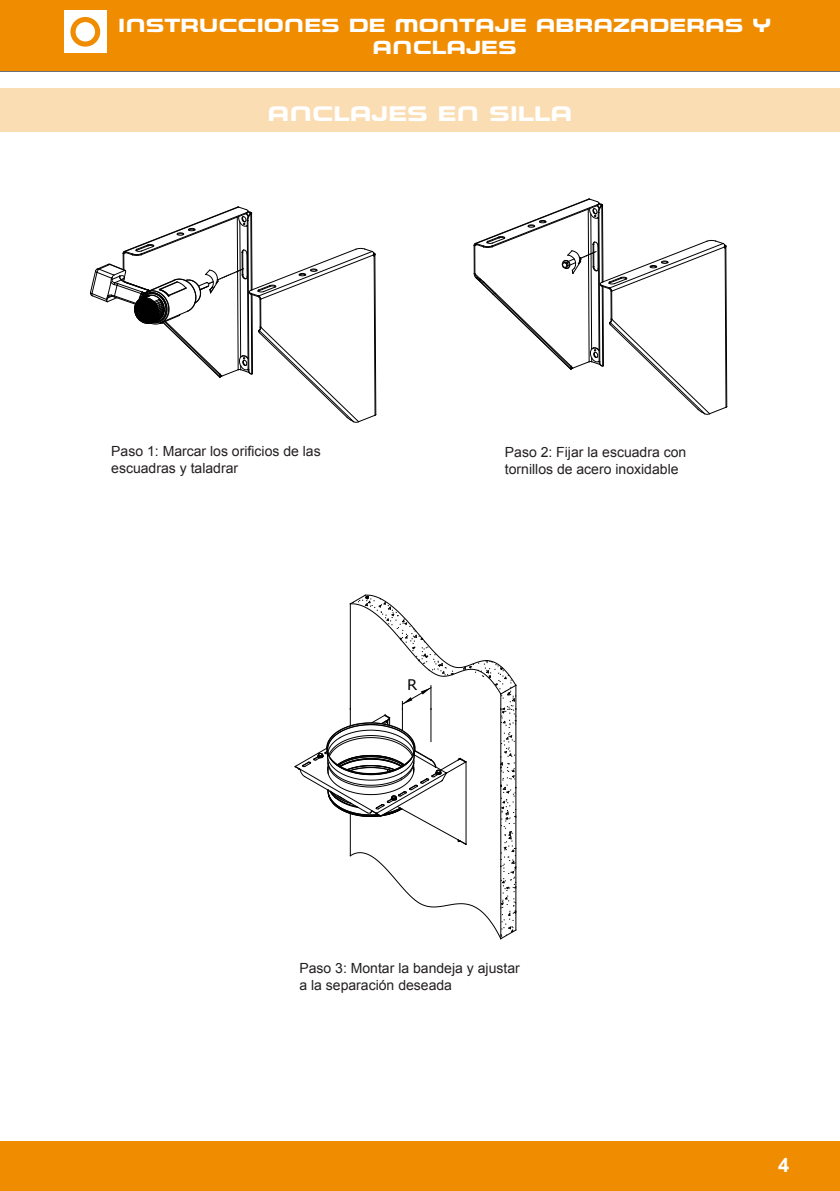
<style>
.page{position:relative;width:840px;height:1191px;background:#fff}
.page>*{position:absolute;margin:0;border:0;box-sizing:border-box;transform-origin:0 0}
.t1{font:700 40.6px "Dinak";color:#fff}
.t2{font:700 32px "Arial";color:#fff}
.t3{font:700 20px "Dinak";color:#fff}
.t4{font:700 20px "Arial";color:#fff}
.t5{font:700 18px/21.6px "Dinak";color:#fff;text-align:center}
.t6{font:14.6px "Verdana";color:#000}
.t7{font:14px/16.8px "Arial";color:#231f20}
</style>
<div class="page">
<div style="left:0;top:0;width:839px;height:71px;background:#f08c00"></div>
<div style="left:64px;top:10px;width:43px;height:43px;background:#fff"></div>
<svg style="left:73px;top:20px;width:25px;height:24px"></svg>
<div style="left:70px;top:17px;width:30px;height:30px;border:5px solid #f08c00;border-radius:50%"></div>
<div style="left:0;top:89px;width:839px;height:43px;background:#faddb3"></div>
<div style="left:0;top:1141px;width:839px;height:50px;background:#f08c00"></div>
<svg style="left:90px;top:206px;width:286px;height:217px"></svg>
<svg style="left:473px;top:198px;width:254px;height:217px"></svg>
<svg style="left:295px;top:594px;width:221px;height:345px"></svg>
<p class="t5" style="left:118px;top:14px;width:654px">INSTRUCCIONES DE MONTAJE ABRAZADERAS Y<br>ANCLAJES</p>
<p class="t1" style="left:641px;top:11px;width:195px">DINAK</p>
<p class="t2" style="left:235px;top:90px;width:371px">EJEMPLO DE MONTAJE</p>
<p class="t3" style="left:267px;top:100px;width:306px">ANCLAJES EN SILLA</p>
<p class="t7" style="left:111px;top:443px;width:211px">Paso 1: Marcar los orificios de las escuadras y taladrar</p>
<p class="t7" style="left:504px;top:443px;width:183px">Paso 2: Fijar la escuadra con tornillos de acero inoxidable</p>
<p class="t6" style="left:407px;top:675px;width:12px">R</p>
<p class="t6" style="left:407px;top:677px;width:12px">R</p>
<p class="t7" style="left:299px;top:959px;width:222px">Paso 3: Montar la bandeja y ajustar a la separación deseada</p>
<p class="t4" style="left:777px;top:1151px;width:13px">4</p>
</div>
